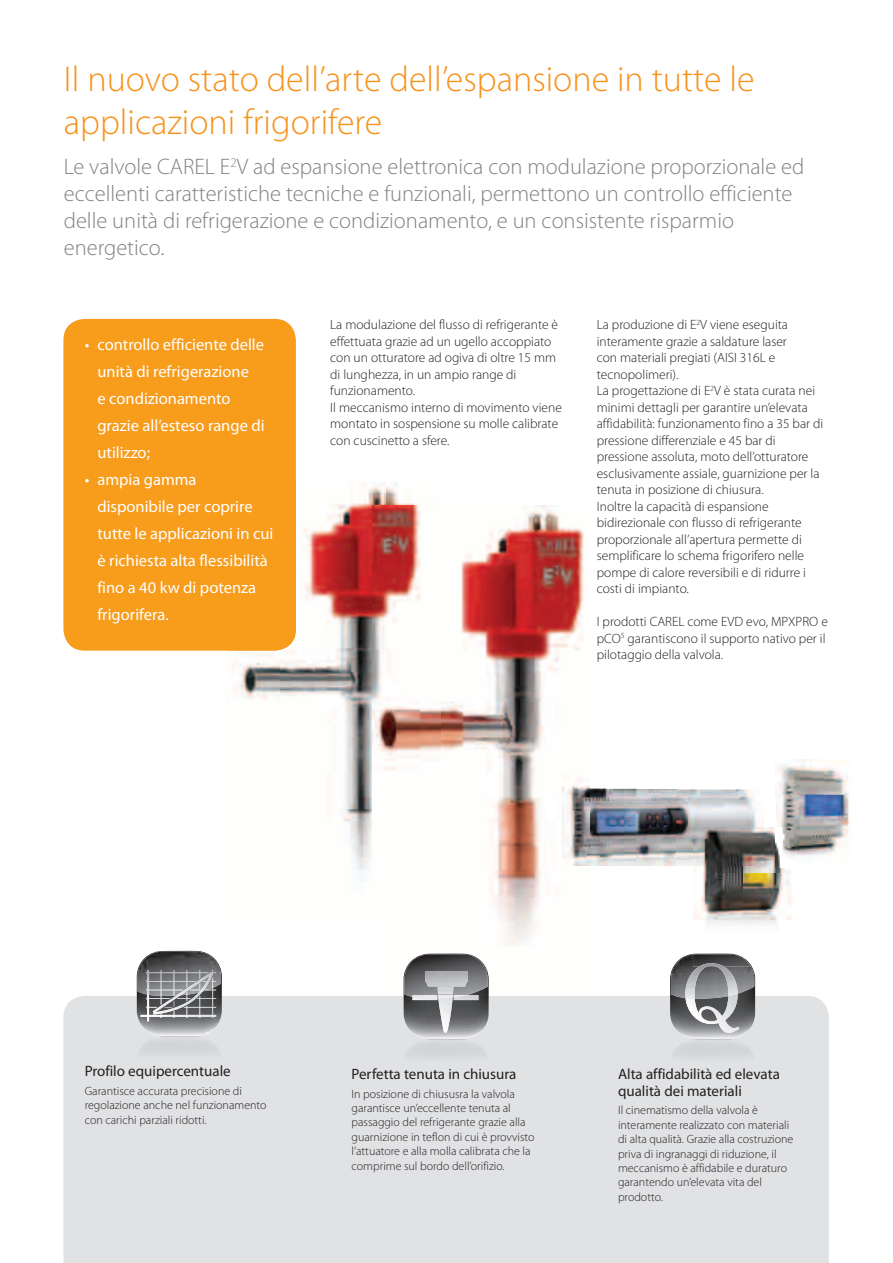
<style>
.page{position:relative;width:893px;height:1263px;background:#fff}
.page>*{position:absolute;margin:0;border:0;box-sizing:border-box;transform-origin:0 0}
.t1{font:300 36px/43.2px "Myriad Pro";color:#f7931d}
.t2{font:300 22.5px/27px "Myriad Pro";color:#808285}
.t3{font:16.5px/27px "Myriad Pro";color:#fff}
.t4{font:15px/17px "Myriad Pro";color:#231f20}
.t5{font:300 13.5px/16.5px "Myriad Pro";color:#231f20}
.t6{font:300 12px/14.4px "Myriad Pro";color:#231f20}
</style>
<div class="page">
<div style="left:63px;top:319px;width:233px;height:332px;background:#f89c1c;border-radius:21px"></div>
<img style="left:589px;top:785px;width:175px;height:81px">
<img style="left:776px;top:759px;width:74px;height:72px">
<img style="left:793px;top:831px;width:55px;height:26px">
<img style="left:693px;top:866px;width:50px;height:88px">
<img style="left:743px;top:827px;width:49px;height:97px">
<img style="left:776px;top:827px;width:17px;height:40px">
<img style="left:440px;top:506px;width:149px;height:392px">
<img style="left:280px;top:482px;width:107px;height:244px">
<img style="left:387px;top:483px;width:32px;height:23px">
<img style="left:232px;top:652px;width:48px;height:48px">
<img style="left:342px;top:726px;width:30px;height:155px">
<img style="left:226px;top:482px;width:70px;height:169px">
<img style="left:372px;top:506px;width:68px;height:265px">
<div style="left:63px;top:996px;width:766px;height:267px;background:#e1e2e4"></div>
<img style="left:137px;top:1036px;width:85px;height:48px">
<img style="left:163px;top:1036px;width:34px;height:1px">
<svg style="left:137px;top:951px;width:85px;height:85px;background:#878789"></svg>
<img style="left:404px;top:1039px;width:85px;height:47px">
<img style="left:430px;top:1039px;width:34px;height:1px">
<svg style="left:404px;top:954px;width:83px;height:85px;background:#87878a"></svg>
<img style="left:670px;top:1039px;width:85px;height:47px">
<img style="left:691px;top:1036px;width:44px;height:4px">
<img style="left:696px;top:1039px;width:34px;height:1px">
<img style="left:671px;top:958px;width:14px;height:20px">
<svg style="left:675px;top:996px;width:53px;height:27px"></svg>
<svg style="left:681px;top:954px;width:71px;height:13px"></svg>
<img style="left:685px;top:963px;width:53px;height:36px">
<h1 class="t1" style="left:64px;top:58px;width:692px">Il nuovo stato dell’arte dell’espansione in tutte le applicazioni frigorifere</h1>
<p class="t2" style="left:64px;top:154px;width:742px">Le valvole CAREL E<sup>2</sup>V ad espansione elettronica con modulazione proporzionale ed eccellenti caratteristiche tecniche e funzionali, permettono un controllo efficiente delle unità di refrigerazione e condizionamento, e un consistente risparmio energetico.</p>
<p class="t3" style="left:97px;top:331px;width:169px;text-indent:-13px">• controllo efficiente delle unità di refrigerazione<br>e condizionamento grazie all’esteso range di utilizzo;</p>
<p class="t3" style="left:97px;top:466px;width:177px;text-indent:-13px">• ampia gamma disponibile per coprire tutte le applicazioni in cui è richiesta alta flessibilità fino a 40 kw di potenza frigorifera.</p>
<p class="t5" style="left:330px;top:316px;width:233px">La modulazione del flusso di refrigerante è effettuata grazie ad un ugello accoppiato con un otturatore ad ogiva di oltre 15 mm di lunghezza, in un ampio range di funzionamento.<br>Il meccanismo interno di movimento viene montato in sospensione su molle calibrate con cuscinetto a sfere.</p>
<p class="t5" style="left:597px;top:316px;width:228px">La produzione di E<sup>2</sup>V viene eseguita interamente grazie a saldature laser<br>con materiali pregiati (AISI 316L e tecnopolimeri).<br>La progettazione di E<sup>2</sup>V è stata curata nei minimi dettagli per garantire un’elevata affidabilità: funzionamento fino a 35 bar di pressione differenziale e 45 bar di pressione assoluta, moto dell’otturatore esclusivamente assiale, guarnizione per la tenuta in posizione di chiusura.<br>Inoltre la capacità di espansione bidirezionale con flusso di refrigerante proporzionale all’apertura permette di semplificare lo schema frigorifero nelle pompe di calore reversibili e di ridurre i costi di impianto.</p>
<p class="t5" style="left:597px;top:613px;width:233px">I prodotti CAREL come EVD evo, MPXPRO e pCO<sup>5</sup> garantiscono il supporto nativo per il pilotaggio della valvola.</p>
<p class="t4" style="left:85px;top:1062px;width:148px">Profilo equipercentuale</p>
<p class="t6" style="left:85px;top:1084px;width:183px">Garantisce accurata precisione di regolazione anche nel funzionamento con carichi parziali ridotti.</p>
<p class="t4" style="left:351px;top:1065px;width:166px">Perfetta tenuta in chiusura</p>
<p class="t6" style="left:351px;top:1086px;width:184px">In posizione di chiususra la valvola garantisce un’eccellente tenuta al passaggio del refrigerante grazie alla guarnizione in teflon di cui è provvisto l’attuatore e alla molla calibrata che la comprime sul bordo dell’orifizio.</p>
<p class="t4" style="left:618px;top:1065px;width:163px">Alta affidabilità ed elevata qualità dei materiali</p>
<p class="t6" style="left:618px;top:1103px;width:177px">Il cinematismo della valvola è interamente realizzato con materiali di alta qualità. Grazie alla costruzione priva di ingranaggi di riduzione, il meccanismo è affidabile e duraturo garantendo un’elevata vita del prodotto.</p>
</div>
